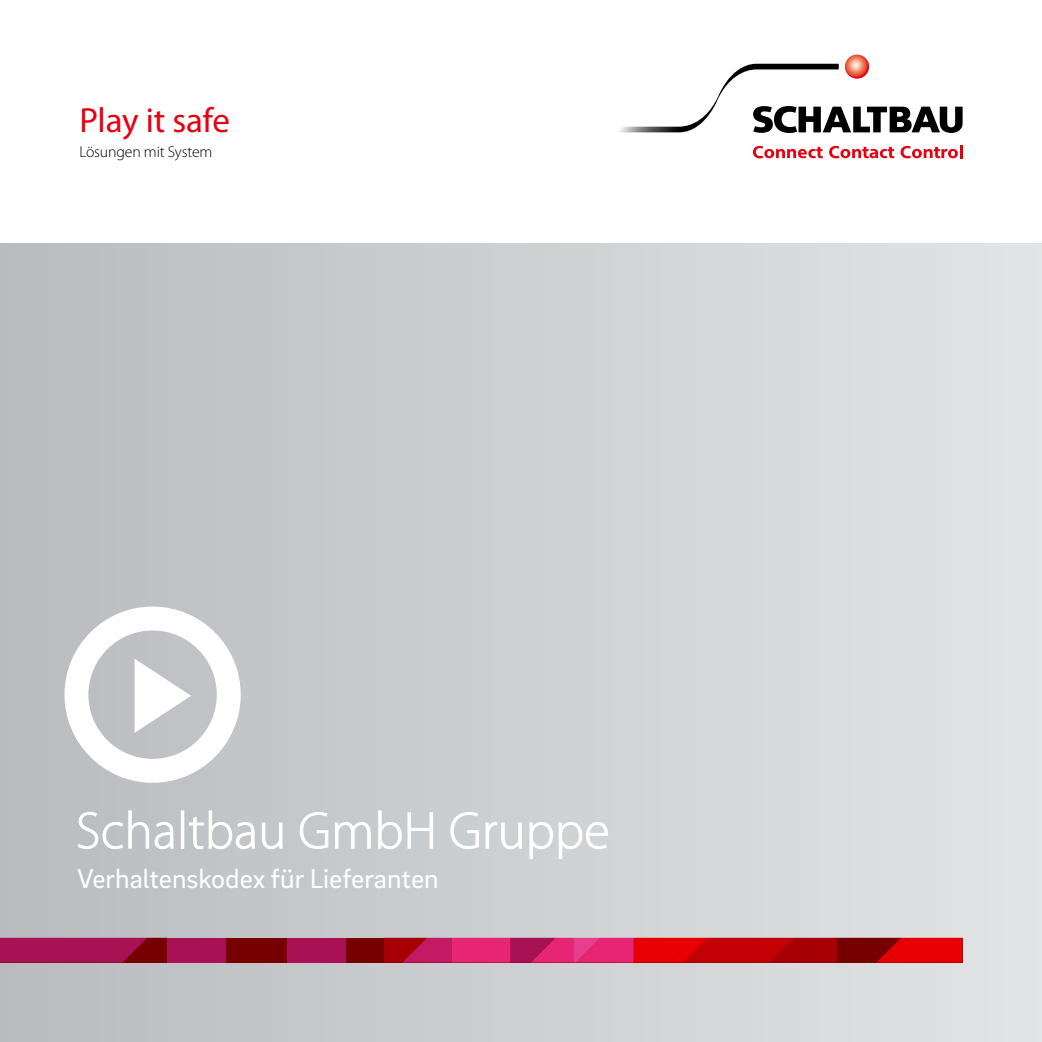
<style>
.page{position:relative;width:1042px;height:1042px;background:#fff}
.page>*{position:absolute;margin:0;border:0;box-sizing:border-box;transform-origin:0 0}
.t1{font:300 52.5px "Myriad Pro";letter-spacing:.005em;color:#fff}
.t2{font:35px "Myriad Pro";letter-spacing:-.005em;color:#e60012}
.t3{font:28px "Brix Sans";color:#fff}
.t4{font:300 15.75px "Myriad Pro";letter-spacing:-.01em;color:#000}
</style>
<div class="page">
<div style="left:0;top:243px;width:1042px;height:799px;background:linear-gradient(to right,#babcbf,#e2e4e5)"></div>
<svg style="left:845px;top:55px;width:24px;height:24px"></svg>
<svg style="left:619px;top:64px;width:343px;height:69px"></svg>
<svg style="left:753px;top:146px;width:70px;height:12px"></svg>
<svg style="left:829px;top:146px;width:65px;height:12px"></svg>
<svg style="left:900px;top:145px;width:62px;height:13px"></svg>
<svg style="left:135px;top:659px;width:56px;height:74px"></svg>
<div style="left:64px;top:606px;width:177px;height:177px;border:24px solid #fff;border-radius:50%"></div>
<div style="left:226px;top:938px;width:61px;height:24px;background:#760000"></div>
<div style="left:345px;top:938px;width:39px;height:24px;background:#760000"></div>
<div style="left:287px;top:938px;width:58px;height:24px;background:#a81154"></div>
<div style="left:167px;top:938px;width:59px;height:24px;background:#a81154"></div>
<svg style="left:0;top:938px;width:167px;height:24px;background:#9e0d43"></svg>
<svg style="left:384px;top:938px;width:578px;height:25px;background:#c60c2b"></svg>
<svg style="left:77px;top:810px;width:97px;height:39px;background:#c7c8cb"></svg>
<div style="left:181px;top:810px;width:3px;height:38px;border:1px solid #fff"></div>
<svg style="left:188px;top:810px;width:67px;height:39px;background:#cbcdcf"></svg>
<svg style="left:261px;top:822px;width:22px;height:27px"></svg>
<svg style="left:299px;top:811px;width:72px;height:38px;background:#ced0d2"></svg>
<svg style="left:377px;top:810px;width:56px;height:39px;background:#d2d3d5"></svg>
<svg style="left:450px;top:811px;width:29px;height:38px"></svg>
<svg style="left:485px;top:821px;width:37px;height:28px"></svg>
<svg style="left:529px;top:821px;width:79px;height:38px;background:#d7d9da"></svg>
<p class="t2" style="left:79px;top:99px;width:152px">Play it safe</p>
<p class="t4" style="left:79px;top:143px;width:135px">Lösungen mit System</p>
<h1 class="t1" style="left:76px;top:802px;width:535px">Schaltbau GmbH Gruppe</h1>
<p class="t3" style="left:77px;top:860px;width:363px">Verhaltenskodex für Lieferanten</p>
</div>
